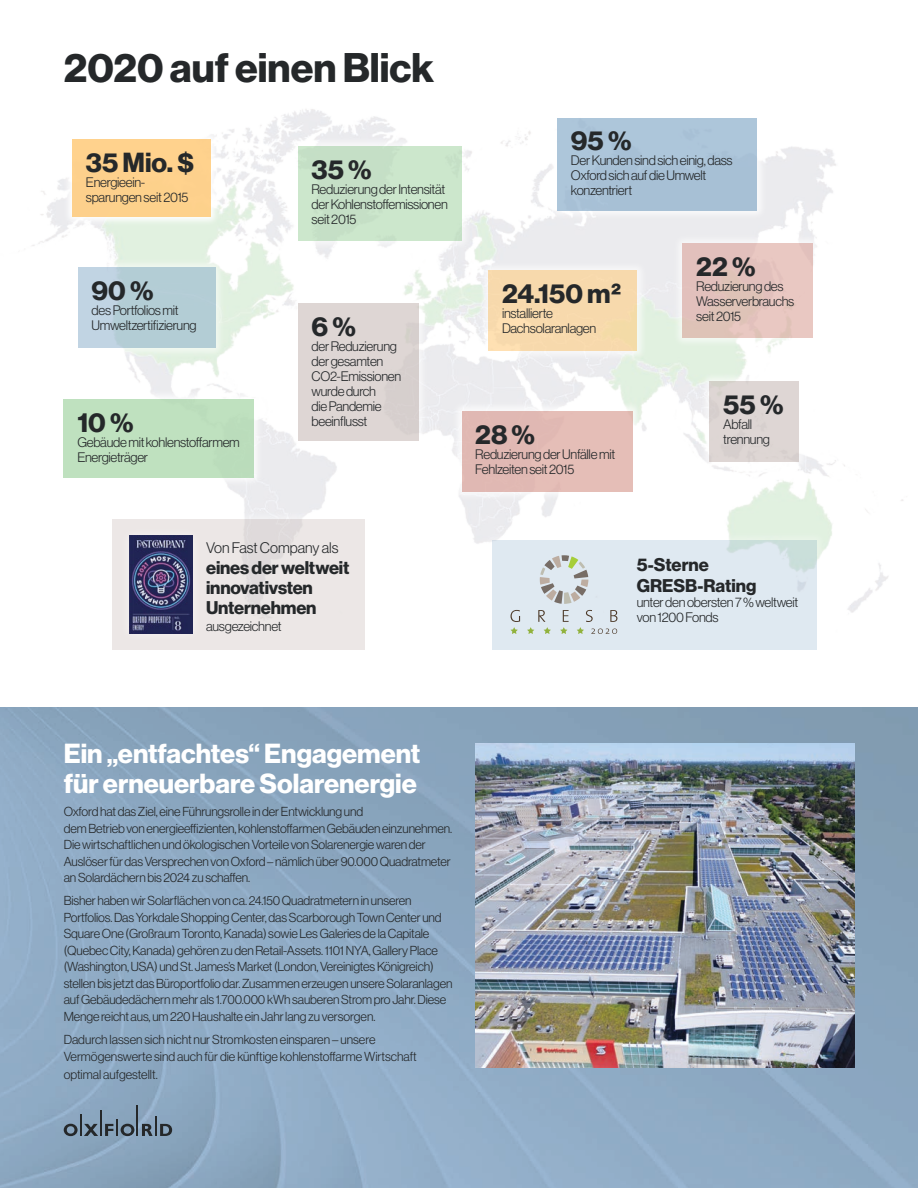
<style>
.page{position:relative;width:918px;height:1188px;background:#fff}
.page>*{position:absolute;margin:0;border:0;box-sizing:border-box;transform-origin:0 0}
.t1{font:40.5px "N Haas Grotesk DS Std 75 Bd";color:#25282a}
.t2{font:27px/30px "N Haas Grotesk DS Std 75 Bd";color:#fff}
.t3{font:27px "N Haas Grotesk DS Std 75 Bd";color:#25282a}
.t4{font:18px/20.2px "N Haas Grotesk DS Std 75 Bd";letter-spacing:-.01em;color:#25282a}
.t5{font:15px "N Haas Grotesk DS Std 45 Lt";color:#25282a}
.t6{font:13.5px/15px "N Haas Grotesk DS Std 45 Lt";letter-spacing:-.02em;color:#25282a}
.t7{font:12.75px/16.5px "N Haas Grotesk DS Std 45 Lt";letter-spacing:-.01em;color:#25282a}
</style>
<div class="page">
<img style="left:0;top:708px;width:918px;height:480px">
<img style="left:32px;top:109px;width:871px;height:504px">
<svg style="left:64px;top:1110px;width:70px;height:26px"></svg>
<hr style="left:137px;top:1105px;width:1px;height:31px;background:#25282a">
<svg style="left:142px;top:1116px;width:30px;height:20px"></svg>
<div style="left:548px;top:108px;width:219px;height:112px;background:linear-gradient(to right,#f9f9fa,#f7f7f8)"></div>
<div style="left:557px;top:118px;width:200px;height:93px;background:#a9c2d7"></div>
<svg style="left:68px;top:258px;width:157px;height:100px"></svg>
<div style="left:78px;top:268px;width:137px;height:80px;background:linear-gradient(to right,#bfd3e1,#afcbd0)"></div>
<svg style="left:288px;top:136px;width:184px;height:114px"></svg>
<div style="left:298px;top:146px;width:164px;height:95px;background:#cce7cc"></div>
<svg style="left:288px;top:293px;width:140px;height:158px"></svg>
<div style="left:298px;top:303px;width:120px;height:138px;background:#ded6d4"></div>
<div style="left:673px;top:233px;width:150px;height:114px;background:linear-gradient(to right,#e9efea,#fffeff)"></div>
<div style="left:683px;top:243px;width:130px;height:95px;background:#e2c3bc"></div>
<svg style="left:54px;top:389px;width:209px;height:98px"></svg>
<div style="left:64px;top:399px;width:190px;height:78px;background:#bfe1bf"></div>
<svg style="left:452px;top:401px;width:190px;height:100px"></svg>
<div style="left:462px;top:411px;width:170px;height:80px;background:#e5bdb7"></div>
<div style="left:479px;top:261px;width:168px;height:100px;background:linear-gradient(to right,#f7f6f8,#edf0ef)"></div>
<div style="left:488px;top:271px;width:149px;height:80px;background:#f7d9ac"></div>
<svg style="left:63px;top:129px;width:158px;height:98px"></svg>
<div style="left:72px;top:139px;width:139px;height:78px;background:#ffcf86"></div>
<svg style="left:700px;top:371px;width:109px;height:100px"></svg>
<div style="left:710px;top:381px;width:89px;height:81px;background:#ded6d4"></div>
<div style="left:102px;top:509px;width:273px;height:151px;background:#fff"></div>
<div style="left:112px;top:519px;width:253px;height:131px;background:linear-gradient(to right,#ece7e6,#eae5e4)"></div>
<div style="left:120px;top:526px;width:82px;height:117px;background:#fff;opacity:.64"></div>
<img style="left:129px;top:536px;width:63px;height:97px">
<div style="left:483px;top:531px;width:344px;height:129px;background:#fff"></div>
<div style="left:492px;top:540px;width:325px;height:110px;background:#dfe9f1"></div>
<svg style="left:511px;top:610px;width:9px;height:24px"></svg>
<svg style="left:527px;top:610px;width:24px;height:24px"></svg>
<svg style="left:560px;top:610px;width:9px;height:24px"></svg>
<svg style="left:577px;top:610px;width:40px;height:24px"></svg>
<svg style="left:540px;top:555px;width:48px;height:49px"></svg>
<img style="left:475px;top:744px;width:379px;height:324px">
<h1 class="t1" style="left:64px;top:44px;width:372px">2020 auf einen Blick</h1>
<h2 class="t3" style="left:86px;top:147px;width:110px">35 Mio. $</h2>
<p class="t6" style="left:86px;top:175px;width:104px">Energieein&shy;sparungen seit 2015</p>
<h2 class="t3" style="left:92px;top:275px;width:63px">90 %</h2>
<p class="t6" style="left:92px;top:303px;width:107px">des Portfolios mit<br>Umweltzertifizierung</p>
<h2 class="t3" style="left:77px;top:407px;width:58px">10 %</h2>
<p class="t6" style="left:77px;top:435px;width:164px">Gebäude mit kohlenstoffarmem<br>Energieträger</p>
<h2 class="t3" style="left:312px;top:154px;width:62px">35 %</h2>
<p class="t6" style="left:312px;top:182px;width:138px">Reduzierung der Intensität der Kohlenstoffemissionen seit 2015</p>
<h2 class="t3" style="left:312px;top:310px;width:46px">6 %</h2>
<p class="t6" style="left:312px;top:338px;width:91px">der Reduzierung der gesamten<br>CO2-Emissionen wurde durch<br>die Pandemie beeinflusst</p>
<p class="t5" style="left:206px;top:539px;width:134px">Von Fast Company als</p>
<h3 class="t4" style="left:206px;top:557px;width:145px">eines der weltweit innovativsten<br>Unternehmen</h3>
<p class="t6" style="left:206px;top:618px;width:77px">ausgezeichnet</p>
<h2 class="t3" style="left:571px;top:125px;width:62px">95 %</h2>
<p class="t6" style="left:571px;top:153px;width:163px">Der Kunden sind sich einig, dass<br>Oxford sich auf die Umwelt konzentriert</p>
<h2 class="t3" style="left:502px;top:278px;width:121px">24.150 m²</h2>
<p class="t6" style="left:502px;top:306px;width:96px">installierte<br>Dachsolaranlagen</p>
<h2 class="t3" style="left:475px;top:418px;width:61px">28 %</h2>
<p class="t6" style="left:475px;top:446px;width:141px">Reduzierung der Unfälle mit<br>Fehlzeiten seit 2015</p>
<h2 class="t3" style="left:696px;top:251px;width:61px">22 %</h2>
<p class="t6" style="left:696px;top:279px;width:100px">Reduzierung des<br>Wasserverbrauchs seit 2015</p>
<h2 class="t3" style="left:723px;top:389px;width:62px">55 %</h2>
<p class="t6" style="left:723px;top:417px;width:48px">Abfall trennung</p>
<h3 class="t4" style="left:637px;top:554px;width:121px;line-height:21px">5-Sterne<br>GRESB-Rating</h3>
<p class="t6" style="left:637px;top:594px;width:163px">unter den obersten 7 % weltweit von 1200 Fonds</p>
<h2 class="t2" style="left:64px;top:739px;width:358px">Ein „entfachtes“ Engagement für erneuerbare Solarenergie</h2>
<p class="t7" style="left:64px;top:803px;width:390px">Oxford hat das Ziel, eine Führungsrolle in der Entwicklung und<br>dem Betrieb von energieeffizienten, kohlenstoffarmen Gebäuden einzunehmen.<br>Die wirtschaftlichen und ökologischen Vorteile von Solarenergie waren der Auslöser für das Versprechen von Oxford – nämlich über 90.000 Quadratmeter an Solardächern bis 2024 zu schaffen.</p>
<p class="t7" style="left:64px;top:893px;width:390px">Bisher haben wir Solarflächen von ca. 24.150 Quadratmetern in unseren Portfolios. Das Yorkdale Shopping Center, das Scarborough Town Center und Square One (Großraum Toronto, Kanada) sowie Les Galeries de la Capitale (Quebec City, Kanada) gehören zu den Retail-Assets. 1101 NYA, Gallery Place (Washington, USA) und St. James’s Market (London, Vereinigtes Königreich) stellen bis jetzt das Büroportfolio dar. Zusammen erzeugen unsere Solaranlagen auf Gebäudedächern mehr als 1.700.000 kWh sauberen Strom pro Jahr. Diese Menge reicht aus, um 220 Haushalte ein Jahr lang zu versorgen.</p>
<p class="t7" style="left:64px;top:1031px;width:354px">Dadurch lassen sich nicht nur Stromkosten einsparen – unsere<br>Vermögenswerte sind auch für die künftige kohlenstoffarme Wirtschaft</p>
<p class="t7" style="left:64px;top:1066px;width:96px">optimal aufgestellt.</p>
</div>
